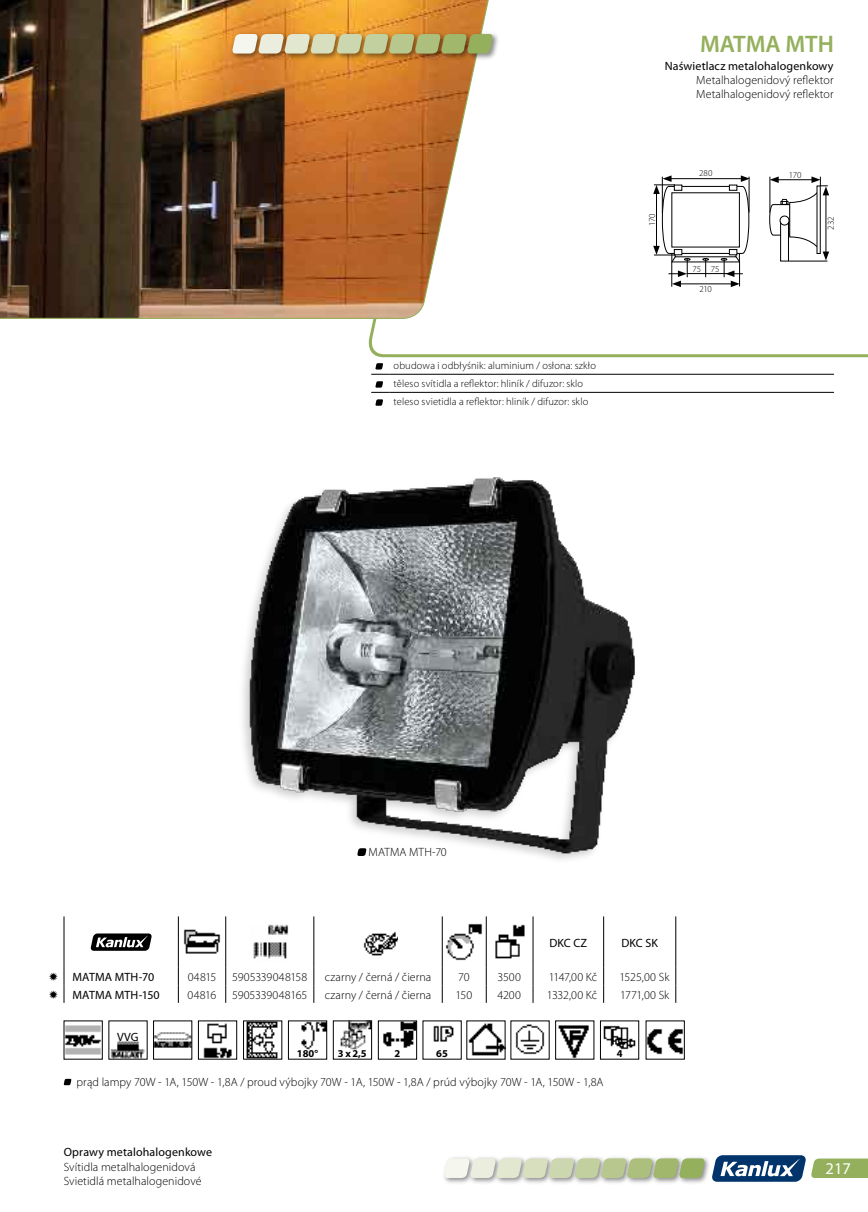
<style>
.page{position:relative;width:868px;height:1212px;background:#fff}
.page>*{position:absolute;margin:0;border:0;box-sizing:border-box;transform-origin:0 0}
.t1{font:600 24px "Myriad Pro";letter-spacing:-.005em;color:#94b05c}
.t2{font:16.5px "Myriad Pro";color:#fff}
.t3{font:300 12px/14.4px "Myriad Pro";letter-spacing:.005em;color:#000}
.t4{font:12px "Myriad Pro";letter-spacing:.01em;color:#000}
.t5{font:300 12px "Myriad Pro";letter-spacing:-.015em;color:#000}
.t6{font:300 10.5px/18.1px "Myriad Pro";letter-spacing:.01em;color:#000}
.t7{font:700 10.5px "Myriad Pro";color:#000}
.t8{font:300 9px "Myriad Pro";letter-spacing:-.015em;color:#000}
</style>
<div class="page">
<svg style="left:368px;top:176px;width:499px;height:182px"></svg>
<div style="left:441px;top:1155px;width:270px;height:30px;background:#f9f9f9"></div>
<svg style="left:444px;top:1155px;width:423px;height:28px"></svg>
<img style="left:0;top:0;width:494px;height:319px">
<div style="left:229px;top:30px;width:271px;height:31px;background:#000;opacity:.45"></div>
<svg style="left:231px;top:34px;width:262px;height:20px;background:#c0bf8e"></svg>
<img style="left:243px;top:477px;width:392px;height:383px">
<hr style="left:788px;top:261px;width:39px;height:1px;background:#000">
<svg style="left:768px;top:176px;width:61px;height:84px"></svg>
<div style="left:780px;top:216px;width:9px;height:9px;background:#fff;border-radius:50%"></div>
<div style="left:779px;top:216px;width:10px;height:9px;border:1px solid #000;border-radius:50%"></div>
<svg style="left:653px;top:175px;width:96px;height:112px"></svg>
<hr style="left:686px;top:273px;width:42px;height:1px;background:#000">
<img style="left:433px;top:1025px;width:21px;height:17px">
<img style="left:468px;top:1023px;width:35px;height:33px">
<img style="left:515px;top:1024px;width:30px;height:31px">
<img style="left:647px;top:1029px;width:35px;height:26px">
<img style="left:246px;top:1023px;width:32px;height:34px">
<div style="left:243px;top:1021px;width:39px;height:38px;border:1px solid #000"></div>
<img style="left:558px;top:1025px;width:31px;height:32px">
<img style="left:603px;top:1025px;width:33px;height:25px">
<img style="left:340px;top:1023px;width:30px;height:27px">
<div style="left:333px;top:1021px;width:39px;height:38px;border:1px solid #000"></div>
<img style="left:155px;top:1032px;width:35px;height:16px">
<div style="left:153px;top:1021px;width:39px;height:38px;border:1px solid #000"></div>
<img style="left:203px;top:1023px;width:29px;height:34px">
<div style="left:198px;top:1021px;width:39px;height:38px;border:1px solid #000"></div>
<img style="left:383px;top:1023px;width:32px;height:25px">
<div style="left:378px;top:1021px;width:39px;height:38px;border:1px solid #000"></div>
<img style="left:301px;top:1023px;width:24px;height:27px">
<div style="left:288px;top:1021px;width:39px;height:38px;border:1px solid #000"></div>
<img style="left:66px;top:1025px;width:34px;height:30px">
<img style="left:111px;top:1041px;width:34px;height:16px">
<svg style="left:357px;top:848px;width:9px;height:8px"></svg>
<hr style="left:389px;top:374px;width:444px;height:1px;background:#000">
<hr style="left:389px;top:392px;width:444px;height:1px;background:#000">
<svg style="left:371px;top:363px;width:18px;height:12px"></svg>
<svg style="left:371px;top:381px;width:18px;height:12px"></svg>
<svg style="left:375px;top:399px;width:8px;height:7px"></svg>
<svg style="left:64px;top:1079px;width:7px;height:6px"></svg>
<svg style="left:178px;top:968px;width:1px;height:35px"></svg>
<svg style="left:225px;top:968px;width:1px;height:35px"></svg>
<hr style="left:64px;top:916px;width:1px;height:52px;background:#000">
<hr style="left:178px;top:916px;width:1px;height:52px;background:#000">
<hr style="left:225px;top:916px;width:1px;height:52px;background:#000">
<hr style="left:313px;top:916px;width:1px;height:52px;background:#000">
<hr style="left:442px;top:916px;width:1px;height:52px;background:#000">
<hr style="left:486px;top:916px;width:1px;height:52px;background:#000">
<hr style="left:532px;top:916px;width:1px;height:52px;background:#000">
<hr style="left:603px;top:916px;width:1px;height:52px;background:#000">
<hr style="left:675px;top:916px;width:1px;height:52px;background:#000">
<svg style="left:64px;top:968px;width:1px;height:35px"></svg>
<svg style="left:313px;top:968px;width:1px;height:35px"></svg>
<svg style="left:442px;top:968px;width:234px;height:35px"></svg>
<svg style="left:90px;top:933px;width:62px;height:18px"></svg>
<img style="left:183px;top:929px;width:38px;height:25px">
<img style="left:253px;top:924px;width:36px;height:35px">
<img style="left:363px;top:932px;width:34px;height:24px">
<img style="left:445px;top:923px;width:38px;height:38px">
<img style="left:495px;top:924px;width:30px;height:35px">
<h1 class="t1" style="left:700px;top:29px;width:135px">MATMA MTH</h1>
<p class="t4" style="left:664px;top:58px;width:170px">Naświetlacz metalohalogenkowy</p>
<p class="t3" style="left:696px;top:73px;width:139px">Metalhalogenidový reflektor<br>Metalhalogenidový reflektor</p>
<p class="t8" style="left:699px;top:168px;width:15px">280</p>
<p class="t8" style="left:788px;top:169px;width:14px">170</p>
<p class="t8" style="left:646px;top:226px;width:14px;rotate:-90deg">170</p>
<p class="t8" style="left:825px;top:230px;width:15px;rotate:-90deg">232</p>
<p class="t8" style="left:692px;top:263px;width:28px">75 75</p>
<p class="t6" style="left:393px;top:356px;width:204px">obudowa i odbłyśnik: aluminium / osłona: szkło těleso svítidla a reflektor: hliník / difuzor: sklo teleso svietidla a reflektor: hliník / difuzor: sklo</p>
<p class="t8" style="left:699px;top:284px;width:14px">210</p>
<p class="t3" style="left:368px;top:845px;width:80px">MATMA MTH-70</p>
<p class="t4" style="left:549px;top:935px;width:39px">DKC CZ</p>
<p class="t4" style="left:621px;top:935px;width:38px">DKC SK</p>
<p class="t4" style="left:72px;top:970px;width:83px">MATMA MTH-70</p>
<p class="t3" style="left:188px;top:970px;width:30px">04815</p>
<p class="t3" style="left:232px;top:970px;width:76px">5905339048158</p>
<p class="t3" style="left:324px;top:970px;width:108px">czarny / černá / čierna</p>
<p class="t3" style="left:458px;top:970px;width:13px">70</p>
<p class="t3" style="left:497px;top:970px;width:25px">3500</p>
<p class="t3" style="left:549px;top:970px;width:50px">1147,00 Kč</p>
<p class="t3" style="left:619px;top:970px;width:51px">1525,00 Sk</p>
<p class="t4" style="left:72px;top:987px;width:89px">MATMA MTH-150</p>
<p class="t3" style="left:187px;top:987px;width:30px">04816</p>
<p class="t5" style="left:232px;top:987px;width:77px">5905339048165</p>
<p class="t3" style="left:324px;top:987px;width:108px">czarny / černá / čierna</p>
<p class="t3" style="left:455px;top:987px;width:18px">150</p>
<p class="t3" style="left:497px;top:987px;width:25px">4200</p>
<p class="t3" style="left:547px;top:987px;width:52px">1332,00 Kč</p>
<p class="t3" style="left:620px;top:987px;width:51px">1771,00 Sk</p>
<p class="t4" style="left:117px;top:1030px;width:23px">VVG</p>
<p class="t7" style="left:297px;top:1046px;width:23px">180°</p>
<p class="t7" style="left:338px;top:1046px;width:30px">3 x 2,5</p>
<p class="t7" style="left:394px;top:1046px;width:7px">2</p>
<p class="t7" style="left:436px;top:1046px;width:13px">65</p>
<p class="t7" style="left:616px;top:1046px;width:7px">4</p>
<p class="t3" style="left:77px;top:1075px;width:528px">prąd lampy 70W - 1A, 150W - 1,8A / proud výbojky 70W - 1A, 150W - 1,8A / prúd výbojky 70W - 1A, 150W - 1,8A</p>
<p class="t4" style="left:64px;top:1145px;width:150px">Oprawy metalohalogenkowe</p>
<p class="t3" style="left:64px;top:1159px;width:139px">Svítidla metalhalogenidová<br>Svietidlá metalhalogenidové</p>
<h2 class="t2" style="left:825px;top:1158px;width:27px">217</h2>
</div>
